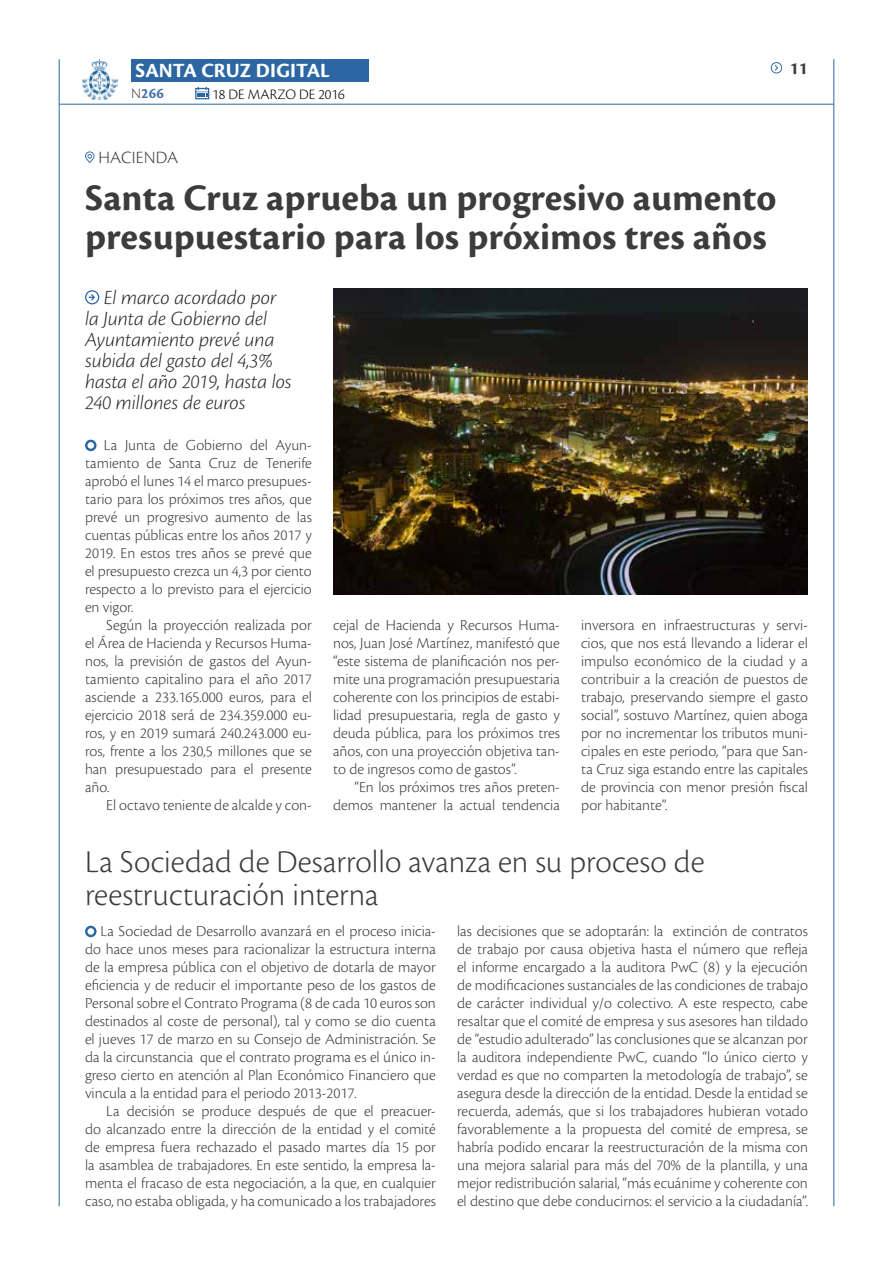
<style>
.page{position:relative;width:893px;height:1263px;background:#fff}
.page>*{position:absolute;margin:0;border:0;box-sizing:border-box;transform-origin:0 0}
.t1{font:700 39px/39px "Cronos Pro";letter-spacing:.005em;color:#3c3c3b}
.t2{font:300 33px/33px "Cronos Pro";color:#3c3c3b}
.t3{font:italic 300 21px/21px "Cronos Pro";letter-spacing:-.005em;color:#282827}
.t4{font:700 21px "Cronos Pro";letter-spacing:.005em;color:#fff}
.t5{font:300 18px "Cronos Pro";letter-spacing:.01em;color:#3c3c3b}
.t6{font:700 18px "Cronos Pro";color:#3c3c3b}
.t7{font:300 15.9px/18px "Cronos Pro";color:#3c3c3b;text-align:justify}
.t8{font:300 15px "Cronos Pro";color:#000}
.t9{font:700 15px "Cronos Pro";color:#4672ac}
.s1{font-weight:300;color:#3c3c3b}
</style>
<div class="page">
<hr style="left:59px;top:104px;width:775px;height:1px;background:#2c66a3">
<div style="left:131px;top:59px;width:238px;height:23px;background:#2c66a3"></div>
<svg style="left:195px;top:87px;width:14px;height:12px"></svg>
<img style="left:82px;top:59px;width:36px;height:42px">
<hr style="left:59px;top:59px;width:1px;height:1147px;background:#2c66a3">
<hr style="left:833px;top:59px;width:1px;height:1147px;background:#2c66a3">
<svg style="left:771px;top:62px;width:12px;height:11px"></svg>
<svg style="left:85px;top:439px;width:12px;height:13px"></svg>
<svg style="left:85px;top:290px;width:14px;height:14px"></svg>
<img style="left:333px;top:288px;width:475px;height:306px">
<svg style="left:85px;top:925px;width:12px;height:13px"></svg>
<svg style="left:85px;top:151px;width:9px;height:12px"></svg>
<h3 class="t4" style="left:136px;top:59px;width:196px">SANTA CRUZ DIGITAL</h3>
<p class="t9" style="left:131px;top:85px;width:34px"><span class="s1">N</span>266</p>
<p class="t8" style="left:212px;top:86px;width:134px">18 DE MARZO DE 2016</p>
<p class="t6" style="left:790px;top:58px;width:20px">11</p>
<p class="t5" style="left:98px;top:147px;width:81px">HACIENDA</p>
<h1 class="t1" style="left:85px;top:179px;width:693px">Santa Cruz aprueba un progresivo aumento presupuestario para los próximos tres años</h1>
<h3 class="t3" style="left:85px;top:287px;width:208px;text-indent:19px">El marco acordado por la Junta de Gobierno del<br>Ayuntamiento prevé una subida del gasto del 4,3% hasta el año 2019, hasta los<br>240 millones de euros</h3>
<p class="t7" style="left:85px;top:436px;width:228px;text-indent:19px">La Junta de Gobierno del Ayun&shy;tamiento de Santa Cruz de Tenerife aprobó el lunes 14 el marco presupues&shy;tario para los próximos tres años, que prevé un progresivo aumento de las cuentas públicas entre los años 2017 y 2019. En estos tres años se prevé que el presupuesto crezca un 4,3 por ciento respecto a lo previsto para el ejercicio en vigor.</p>
<p class="t7" style="left:85px;top:616px;width:228px;text-indent:21px">Según la proyección realizada por el Área de Hacienda y Recursos Huma&shy;nos, la previsión de gastos del Ayun&shy;tamiento capitalino para el año 2017 asciende a 233.165.000 euros, para el ejercicio 2018 será de 234.359.000 eu&shy;ros, y en 2019 sumará 240.243.000 eu&shy;ros, frente a los 230,5 millones que se han presupuestado para el presente año.</p>
<p class="t7" style="left:106px;top:796px;width:207px">El octavo teniente de alcalde y con-</p>
<p class="t7" style="left:333px;top:616px;width:228px">cejal de Hacienda y Recursos Huma&shy;nos, Juan José Martínez, manifestó que “este sistema de planificación nos per&shy;mite una programación presupuestaria coherente con los principios de estabi&shy;lidad presupuestaria, regla de gasto y deuda pública, para los próximos tres años, con una proyección objetiva tan&shy;to de ingresos como de gastos”.</p>
<p class="t7" style="left:333px;top:778px;width:228px;text-align:right">“En los próximos tres años preten&shy;demos mantener la actual tendencia</p>
<p class="t7" style="left:581px;top:616px;width:228px">inversora en infraestructuras y servi&shy;cios, que nos está llevando a liderar el impulso económico de la ciudad y a contribuir a la creación de puestos de trabajo, preservando siempre el gasto social”, sostuvo Martínez, quien aboga por no incrementar los tributos muni&shy;cipales en este periodo, “para que San&shy;ta Cruz siga estando entre las capitales de provincia con menor presión fiscal por habitante”.</p>
<h2 class="t2" style="left:85px;top:845px;width:621px">La Sociedad de Desarrollo avanza en su proceso de reestructuración interna</h2>
<p class="t7" style="left:85px;top:922px;width:352px;text-indent:16px">La Sociedad de Desarrollo avanzará en el proceso inicia&shy;do hace unos meses para racionalizar la estructura interna de la empresa pública con el objetivo de dotarla de mayor eficiencia y de reducir el importante peso de los gastos de Personal sobre el Contrato Programa (8 de cada 10 euros son destinados al coste de personal), tal y como se dio cuenta el jueves 17 de marzo en su Consejo de Administración. Se da la circunstancia que el contrato programa es el único in&shy;greso cierto en atención al Plan Económico Financiero que vincula a la entidad para el periodo 2013-2017.</p>
<p class="t7" style="left:85px;top:1102px;width:352px;text-indent:21px">La decisión se produce después de que el preacuer&shy;do alcanzado entre la dirección de la entidad y el comité de empresa fuera rechazado el pasado martes día 15 por la asamblea de trabajadores. En este sentido, la empresa la&shy;menta el fracaso de esta negociación, a la que, en cualquier caso, no estaba obligada, y ha comunicado a los trabajadores</p>
<p class="t7" style="left:457px;top:922px;width:352px">las decisiones que se adoptarán: la extinción de contratos de trabajo por causa objetiva hasta el número que refleja el informe encargado a la auditora PwC (8) y la ejecución de modificaciones sustanciales de las condiciones de trabajo de carácter individual y/o colectivo. A este respecto, cabe resaltar que el comité de empresa y sus asesores han tildado de “estudio adulterado” las conclusiones que se alcanzan por la auditora independiente PwC, cuando “lo único cierto y verdad es que no comparten la metodología de trabajo”, se asegura desde la dirección de la entidad. Desde la entidad se recuerda, además, que si los trabajadores hubieran votado favorablemente a la propuesta del comité de empresa, se habría podido encarar la reestructuración de la misma con una mejora salarial para más del 70% de la plantilla, y una mejor redistribución salarial, “más ecuánime y coherente con el destino que debe conducirnos: el servicio a la ciudadanía”.</p>
</div>
